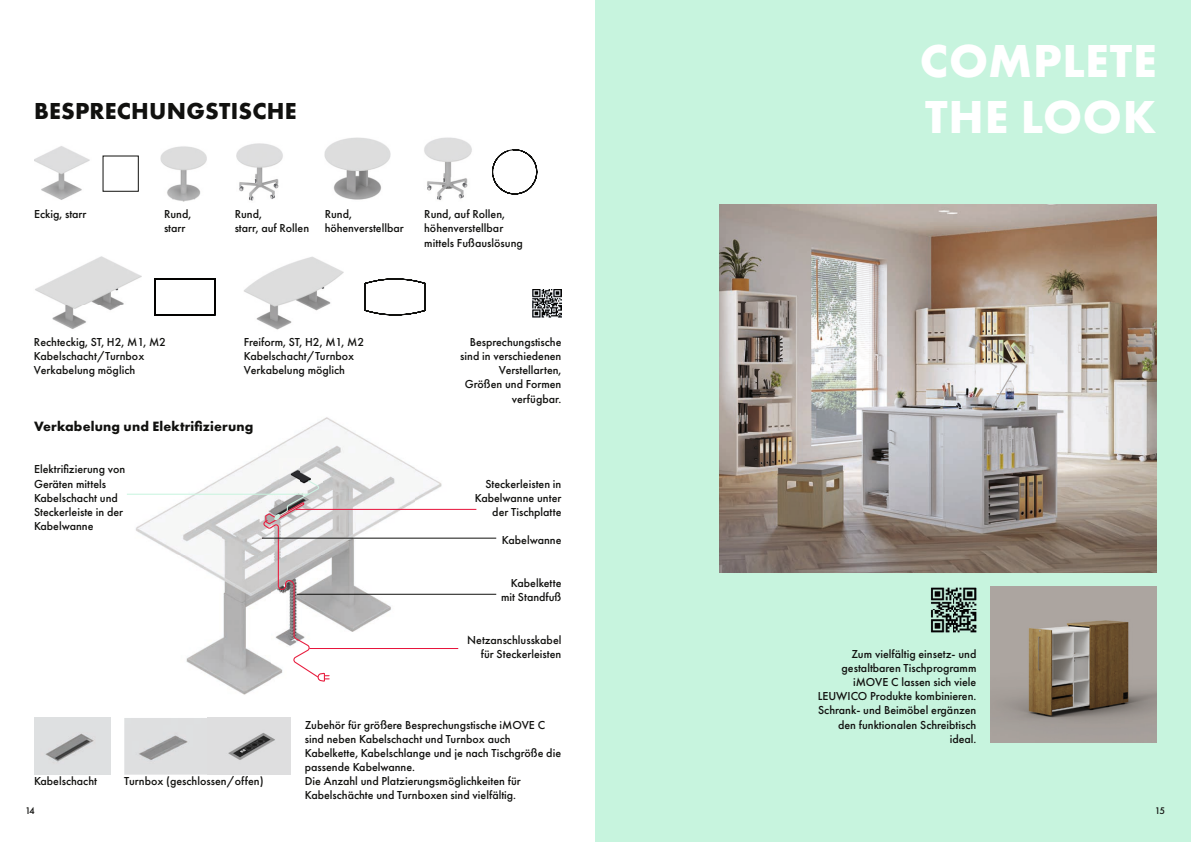
<style>
.page{position:relative;width:1191px;height:842px;background:#fff}
.page>*{position:absolute;margin:0;border:0;box-sizing:border-box;transform-origin:0 0}
.t1{font:700 48px/56.7px "Futura PT";letter-spacing:.01em;color:#fff}
.t2{font:700 24px "Futura PT";letter-spacing:.01em;color:#11110f}
.t3{font:700 14px "Futura PT";letter-spacing:.01em;color:#11110f}
.t4{font:500 12px/14.2px "Futura PT";color:#11110f}
.t5{font:500 10px "Futura PT";color:#11110f}
</style>
<div class="page">
<div style="left:595px;top:0;width:596px;height:842px;background:#c7f4de"></div>
<img style="left:720px;top:204px;width:437px;height:369px">
<img style="left:930px;top:587px;width:46px;height:46px">
<img style="left:990px;top:587px;width:167px;height:156px">
<img style="left:128px;top:417px;width:323px;height:278px">
<img style="left:279px;top:459px;width:43px;height:20px">
<svg style="left:262px;top:479px;width:67px;height:203px"></svg>
<img style="left:533px;top:289px;width:28px;height:28px">
<hr style="left:262px;top:538px;width:234px;height:1px;background:#11110f">
<hr style="left:297px;top:594px;width:199px;height:1px;background:#11110f">
<hr style="left:296px;top:509px;width:180px;height:1px;background:#e7123a">
<hr style="left:309px;top:648px;width:149px;height:1px;background:#e7123a">
<hr style="left:127px;top:494px;width:182px;height:1px;background:#c7f4de">
<img style="left:34px;top:718px;width:76px;height:57px">
<img style="left:124px;top:718px;width:167px;height:57px">
<img style="left:207px;top:718px;width:1px;height:57px">
<img style="left:160px;top:146px;width:47px;height:56px">
<img style="left:236px;top:143px;width:47px;height:58px">
<img style="left:424px;top:137px;width:48px;height:63px">
<img style="left:325px;top:137px;width:66px;height:63px">
<img style="left:35px;top:256px;width:106px;height:73px">
<img style="left:244px;top:256px;width:99px;height:74px">
<svg style="left:492px;top:150px;width:45px;height:44px"></svg>
<svg style="left:365px;top:279px;width:60px;height:36px"></svg>
<svg style="left:154px;top:279px;width:61px;height:36px"></svg>
<img style="left:34px;top:146px;width:56px;height:54px">
<div style="left:103px;top:156px;width:36px;height:36px;border:1px solid #11110f"></div>
<h2 class="t2" style="left:34px;top:96px;width:264px">BESPRECHUNGSTISCHE</h2>
<p class="t4" style="left:34px;top:207px;width:54px">Eckig, starr</p>
<p class="t4" style="left:164px;top:207px;width:29px">Rund, starr</p>
<p class="t4" style="left:235px;top:207px;width:76px">Rund,<br>starr, auf Rollen</p>
<p class="t4" style="left:424px;top:207px;width:100px">Rund, auf Rollen, höhenverstellbar mittels Fußauslösung</p>
<p class="t4" style="left:325px;top:207px;width:81px">Rund, höhenverstellbar</p>
<p class="t4" style="left:34px;top:335px;width:134px">Rechteckig, ST, H2, M1, M2<br>Kabelschacht/Turnbox<br>Verkabelung möglich</p>
<p class="t4" style="left:244px;top:335px;width:122px">Freiform, ST, H2, M1, M2<br>Kabelschacht/Turnbox<br>Verkabelung möglich</p>
<p class="t3" style="left:34px;top:417px;width:221px">Verkabelung und Elektrifizierung</p>
<p class="t4" style="left:34px;top:462px;width:93px">Elektrifizierung von<br>Geräten mittels<br>Kabelschacht und<br>Steckerleiste in der<br>Kabelwanne</p>
<p class="t4" style="left:460px;top:335px;width:103px;text-align:right">Besprechungstische sind in verschiedenen<br>Verstellarten,<br>Größen und Formen verfügbar.</p>
<p class="t4" style="left:475px;top:476px;width:88px;text-align:right">Steckerleisten in<br>Kabelwanne unter der Tischplatte</p>
<p class="t4" style="left:502px;top:533px;width:61px">Kabelwanne</p>
<p class="t4" style="left:501px;top:576px;width:62px;text-align:right">Kabelkette mit Standfuß</p>
<p class="t4" style="left:467px;top:632px;width:96px;text-align:right">Netzanschlusskabel für Steckerleisten</p>
<p class="t4" style="left:34px;top:774px;width:65px">Kabelschacht</p>
<p class="t4" style="left:124px;top:774px;width:141px">Turnbox (geschlossen/offen)</p>
<p class="t5" style="left:25px;top:804px;width:11px">14</p>
<p class="t4" style="left:305px;top:717px;width:258px">Zubehör für größere Besprechungstische iMOVE C sind neben Kabelschacht und Turnbox auch Kabelkette, Kabelschlange und je nach Tischgröße die passende Kabelwanne.<br>Die Anzahl und Platzierungsmöglichkeiten für Kabelschächte und Turnboxen sind vielfältig.</p>
<h1 class="t1" style="left:920px;top:31px;width:238px">COMPLETE<br>THE LOOK</h1>
<p class="t4" style="left:817px;top:647px;width:160px;text-align:right">Zum vielfältig einsetz- und gestaltbaren Tischprogramm iMOVE C lassen sich viele<br>LEUWICO Produkte kombinieren.<br>Schrank- und Beimöbel ergänzen den funktionalen Schreibtisch ideal.</p>
<p class="t5" style="left:1154px;top:804px;width:12px">15</p>
</div>
